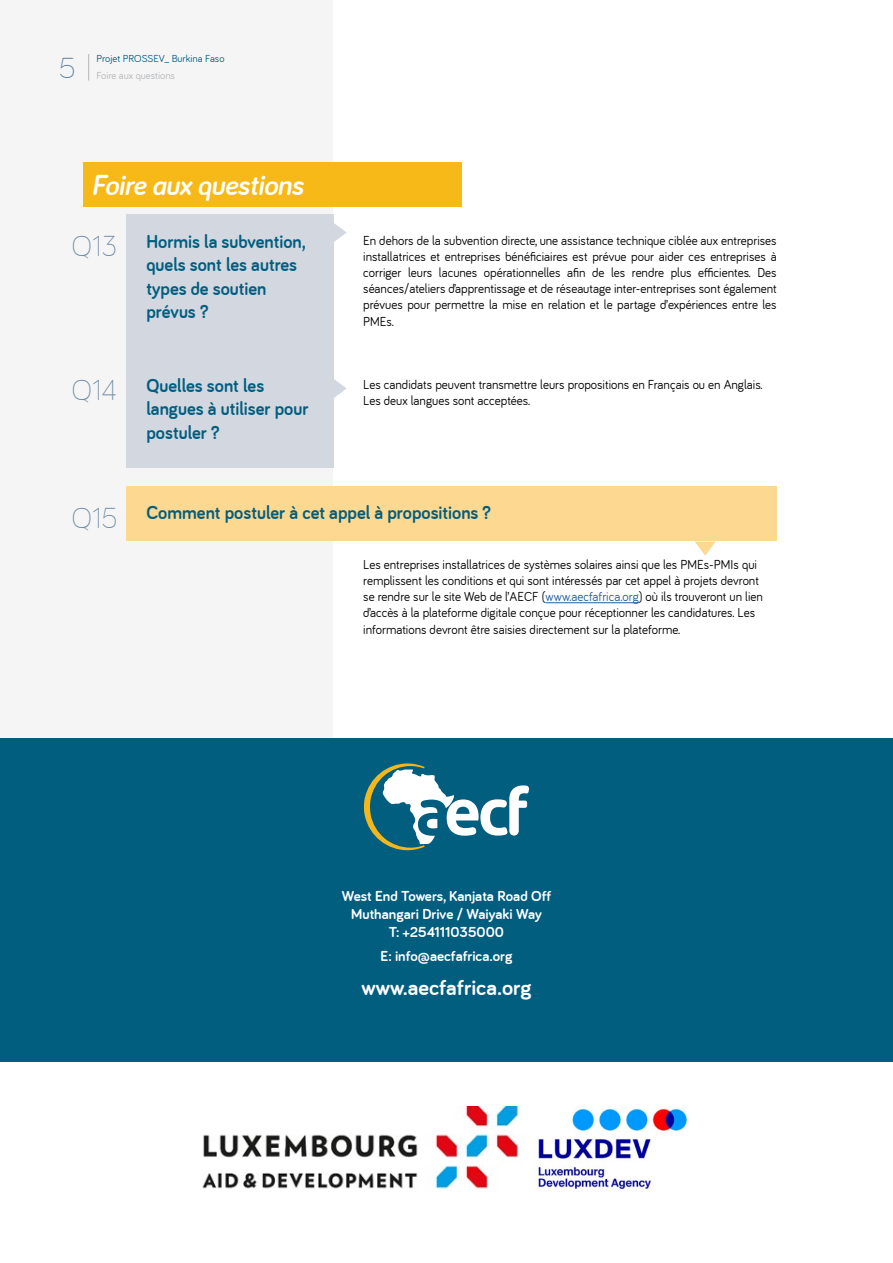
<style>
.page{position:relative;width:893px;height:1263px;background:#fff}
.page>*{position:absolute;margin:0;border:0;box-sizing:border-box;transform-origin:0 0}
.t1{font:italic 700 30px "Bariol";letter-spacing:-.01em;color:#fff;scale:.95 1}
.t2{font:300 30px "Bariol";color:#718ba5;scale:.95 1}
.t3{font:300 30px "Bariol";color:#5d7e9a}
.t4{font:700 22.5px "Bariol";color:#fff}
.t5{font:700 19.5px/23.4px "Bariol";color:#025e7f;scale:.95 1}
.t6{font:700 15px/18px "Bariol";color:#fff;text-align:center}
.t7{font:13.5px/16.2px "Bariol";color:#000;scale:.95 1}
.t8{font:10.5px "Bariol";color:#025e7f}
.t9{font:10.5px "Bariol";color:#b3b5b8}
.s1{color:#215e9e}
</style>
<div class="page">
<div style="left:0;top:0;width:333px;height:1062px;background:#f5f5f5"></div>
<div style="left:126px;top:214px;width:207px;height:254px;background:#d2d7e0"></div>
<svg style="left:333px;top:222px;width:14px;height:21px"></svg>
<svg style="left:333px;top:378px;width:14px;height:21px"></svg>
<hr style="left:546px;top:602px;width:93px;height:1px;background:#215e9e">
<div style="left:82px;top:162px;width:379px;height:44px;background:#f7b917"></div>
<svg style="left:88px;top:54px;width:1px;height:27px"></svg>
<svg style="left:695px;top:542px;width:20px;height:14px"></svg>
<div style="left:126px;top:486px;width:650px;height:54px;background:#fcd890"></div>
<div style="left:0;top:738px;width:893px;height:324px;background:#025e7f"></div>
<svg style="left:364px;top:763px;width:165px;height:87px"></svg>
<img style="left:203px;top:1106px;width:316px;height:83px">
<img style="left:538px;top:1108px;width:150px;height:81px">
<h1 class="t3" style="left:59px;top:51px;width:18px">5</h1>
<p class="t8" style="left:96px;top:53px;width:130px">Projet PROSSEV_ Burkina Faso</p>
<p class="t9" style="left:96px;top:69px;width:80px">Foire aux questions</p>
<h1 class="t1" style="left:92px;top:168px;width:224px">Foire aux questions</h1>
<h1 class="t2" style="left:72px;top:229px;width:49px">Q13</h1>
<h1 class="t2" style="left:72px;top:373px;width:49px">Q14</h1>
<h3 class="t5" style="left:146px;top:230px;width:169px">Hormis la subvention, quels sont les autres types de soutien prévus ?</h3>
<h3 class="t5" style="left:146px;top:374px;width:172px">Quelles sont les langues à utiliser pour postuler ?</h3>
<p class="t7" style="left:363px;top:232px;width:437px;text-align:justify">En dehors de la subvention directe, une assistance technique ciblée aux entreprises installatrices et entreprises bénéficiaires est prévue pour aider ces entreprises à corriger leurs lacunes opérationnelles afin de les rendre plus efficientes. Des séances/ateliers d’apprentissage et de réseautage inter-entreprises sont également prévues pour permettre la mise en relation et le partage d’expériences entre les PMEs.</p>
<p class="t7" style="left:363px;top:376px;width:422px">Les candidats peuvent transmettre leurs propositions en Français ou en Anglais.<br>Les deux langues sont acceptées.</p>
<h1 class="t2" style="left:72px;top:501px;width:50px">Q15</h1>
<h3 class="t5" style="left:146px;top:501px;width:364px">Comment postuler à cet appel à propositions ?</h3>
<p class="t7" style="left:363px;top:556px;width:422px">Les entreprises installatrices de systèmes solaires ainsi que les PMEs-PMIs qui remplissent les conditions et qui sont intéressés par cet appel à projets devront se rendre sur le site Web de l’AECF (<span class="s1">www.aecfafrica.org</span>) où ils trouveront un lien d’accès à la plateforme digitale conçue pour réceptionner les candidatures. Les informations devront être saisies directement sur la plateforme.</p>
<p class="t6" style="left:342px;top:887px;width:211px">West End Towers, Kanjata Road Off<br>Muthangari Drive / Waiyaki Way<br>T: +254111035000</p>
<p class="t6" style="left:380px;top:947px;width:134px">E: info@aecfafrica.org</p>
<h2 class="t4" style="left:361px;top:975px;width:172px">www.aecfafrica.org</h2>
</div>
